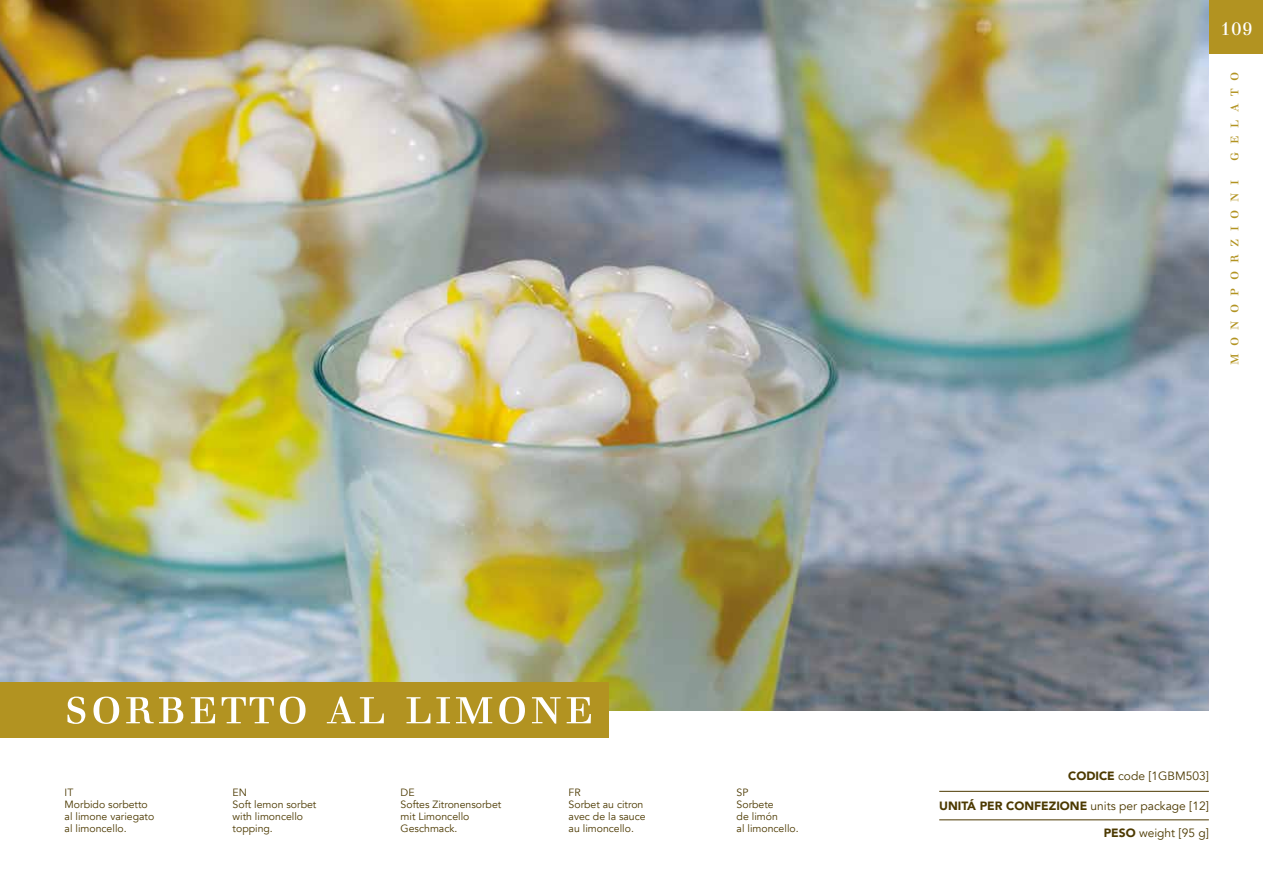
<style>
.page{position:relative;width:1263px;height:893px;background:#fff}
.page>*{position:absolute;margin:0;border:0;box-sizing:border-box;transform-origin:0 0}
.t1{font:51px "Justus Versalitas";letter-spacing:.05em;color:#fff}
.t2{font:18px "Justus Versalitas";color:#fff}
.t3{font:15px "Justus Versalitas";letter-spacing:.5em;color:#b29321}
.t4{font:12px "Avenir";color:#4c3900}
.t5{font:10.5px/12px "Avenir";color:#4c3900}
.s1{font-weight:900}
</style>
<div class="page">
<div style="left:1209px;top:0;width:54px;height:54px;background:#b29321"></div>
<img style="left:0;top:0;width:1209px;height:710px">
<div style="left:0;top:682px;width:609px;height:56px;background:#b29321"></div>
<hr style="left:939px;top:820px;width:270px;height:1px;background:#4c3900">
<hr style="left:939px;top:791px;width:270px;height:1px;background:#4c3900">
<h1 class="t1" style="left:65px;top:675px;width:531px">sorbetto al limone</h1>
<p class="t5" style="left:65px;top:787px;width:91px">IT<br>Morbido sorbetto al limone variegato al limoncello.</p>
<p class="t5" style="left:233px;top:787px;width:85px">EN<br>Soft lemon sorbet with limoncello topping.</p>
<p class="t5" style="left:401px;top:787px;width:102px">DE<br>Softes Zitronensorbet mit Limoncello<br>Geschmack.</p>
<p class="t5" style="left:569px;top:787px;width:79px">FR<br>Sorbet au citron avec de la sauce au limoncello.</p>
<p class="t5" style="left:737px;top:787px;width:64px">SP<br>Sorbete<br>de limón<br>al limoncello.</p>
<h2 class="t2" style="left:1220px;top:18px;width:33px">109</h2>
<h3 class="t3" style="left:1224px;top:161px;width:90px;rotate:-90deg">gelato</h3>
<h3 class="t3" style="left:1224px;top:365px;width:187px;rotate:-90deg">monoporzioni</h3>
<p class="t4" style="left:1068px;top:768px;width:142px"><span class="s1">CODICE</span> code [1GBM503]</p>
<p class="t4" style="left:939px;top:798px;width:271px"><span class="s1">UNITÁ PER CONFEZIONE</span> units per package [12]</p>
<p class="t4" style="left:1104px;top:825px;width:107px"><span class="s1">PESO</span> weight [95 g]</p>
</div>
